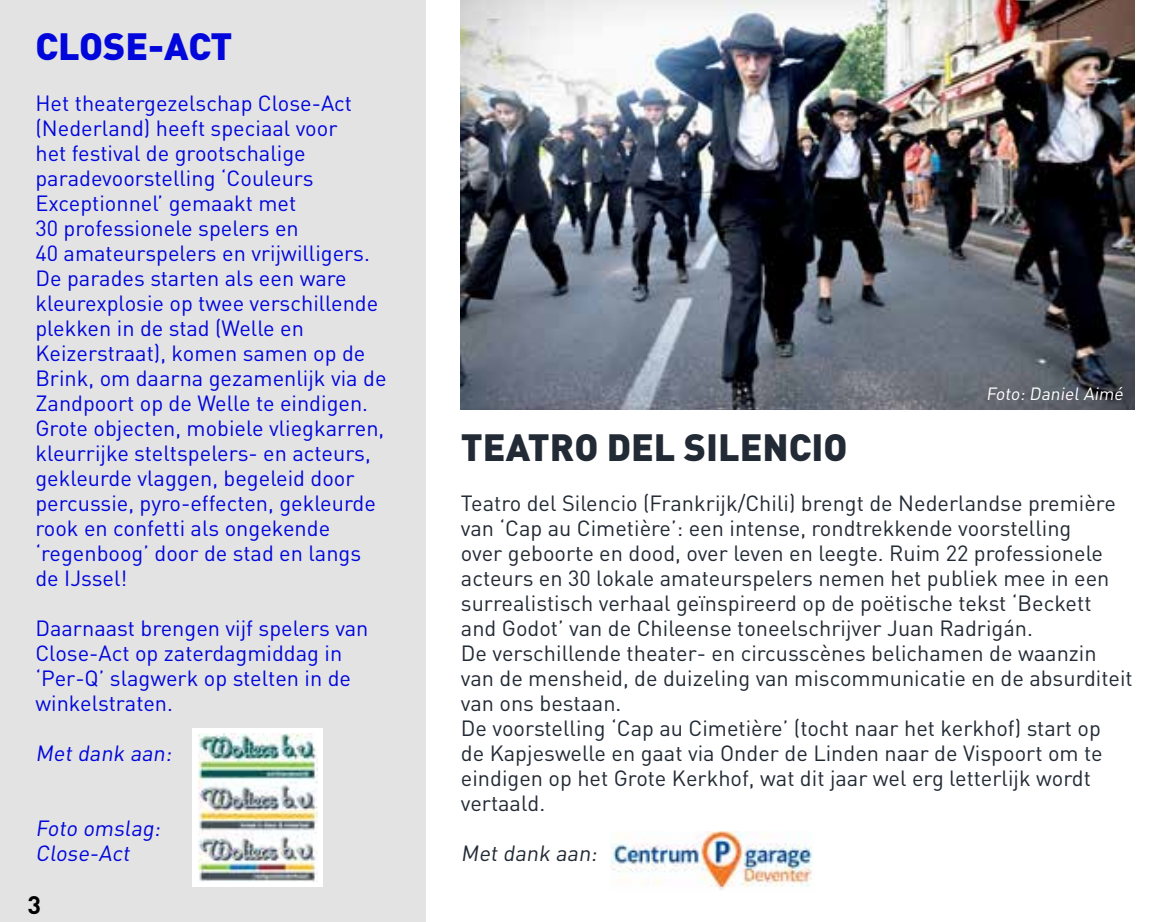
<style>
.page{position:relative;width:1170px;height:922px;background:#fff}
.page>*{position:absolute;margin:0;border:0;box-sizing:border-box;transform-origin:0 0}
.t1{font:900 37.5px "DIN";color:#222a35}
.t2{font:900 37.5px "DIN";letter-spacing:-.005em;color:#0106db}
.t3{font:700 25px "DIN";color:#000}
.t4{font:21.75px/25px "DIN";color:#0106db}
.t5{font:21.75px/25px "DIN";color:#222a35}
.t6{font:17.5px "DIN";color:#fff}
</style>
<div class="page">
<div style="left:0;top:0;width:425px;height:921px;background:#e3e3e3"></div>
<img style="left:461px;top:0;width:673px;height:409px">
<img style="left:610px;top:831px;width:202px;height:59px">
<div style="left:192px;top:728px;width:131px;height:158px;background:#fff"></div>
<img style="left:198px;top:733px;width:119px;height:148px">
<h1 class="t2" style="left:35px;top:22px;width:198px">CLOSE-ACT</h1>
<p class="t4" style="left:35px;top:90px;width:352px">Het theatergezelschap Close-Act (Nederland) heeft speciaal voor<br>het festival de grootschalige paradevoorstelling ‘Couleurs<br>Exceptionnel’ gemaakt met<br>30 professionele spelers en<br>40 amateurspelers en vrijwilligers.<br>De parades starten als een ware kleurexplosie op twee verschillende plekken in de stad (Welle en<br>Keizerstraat), komen samen op de<br>Brink, om daarna gezamenlijk via de<br>Zandpoort op de Welle te eindigen.<br>Grote objecten, mobiele vliegkarren, kleurrijke steltspelers- en acteurs, gekleurde vlaggen, begeleid door percussie, pyro-effecten, gekleurde rook en confetti als ongekende ‘regenboog’ door de stad en langs de IJssel!</p>
<p class="t4" style="left:35px;top:615px;width:334px">Daarnaast brengen vijf spelers van<br>Close-Act op zaterdagmiddag in ‘Per-Q’ slagwerk op stelten in de winkelstraten.</p>
<p class="t4" style="left:35px;top:740px;width:141px">Met dank aan:</p>
<p class="t4" style="left:35px;top:815px;width:130px">Foto omslag:<br>Close-Act</p>
<p class="t3" style="left:28px;top:888px;width:15px">3</p>
<p class="t6" style="left:985px;top:383px;width:142px">Foto: Daniel Aimé</p>
<h1 class="t1" style="left:461px;top:422px;width:388px">TEATRO DEL SILENCIO</h1>
<p class="t5" style="left:461px;top:490px;width:673px">Teatro del Silencio (Frankrijk/Chili) brengt de Nederlandse première van ‘Cap au Cimetière’: een intense, rondtrekkende voorstelling<br>over geboorte en dood, over leven en leegte. Ruim 22 professionele acteurs en 30 lokale amateurspelers nemen het publiek mee in een surrealistisch verhaal geïnspireerd op de poëtische tekst ‘Beckett<br>and Godot’ van de Chileense toneelschrijver Juan Radrigán.<br>De verschillende theater- en circusscènes belichamen de waanzin van de mensheid, de duizeling van miscommunicatie en de absurditeit van ons bestaan.<br>De voorstelling ‘Cap au Cimetière’ (tocht naar het kerkhof) start op<br>de Kapjeswelle en gaat via Onder de Linden naar de Vispoort om te eindigen op het Grote Kerkhof, wat dit jaar wel erg letterlijk wordt vertaald.</p>
<p class="t5" style="left:461px;top:840px;width:141px">Met dank aan:</p>
</div>
